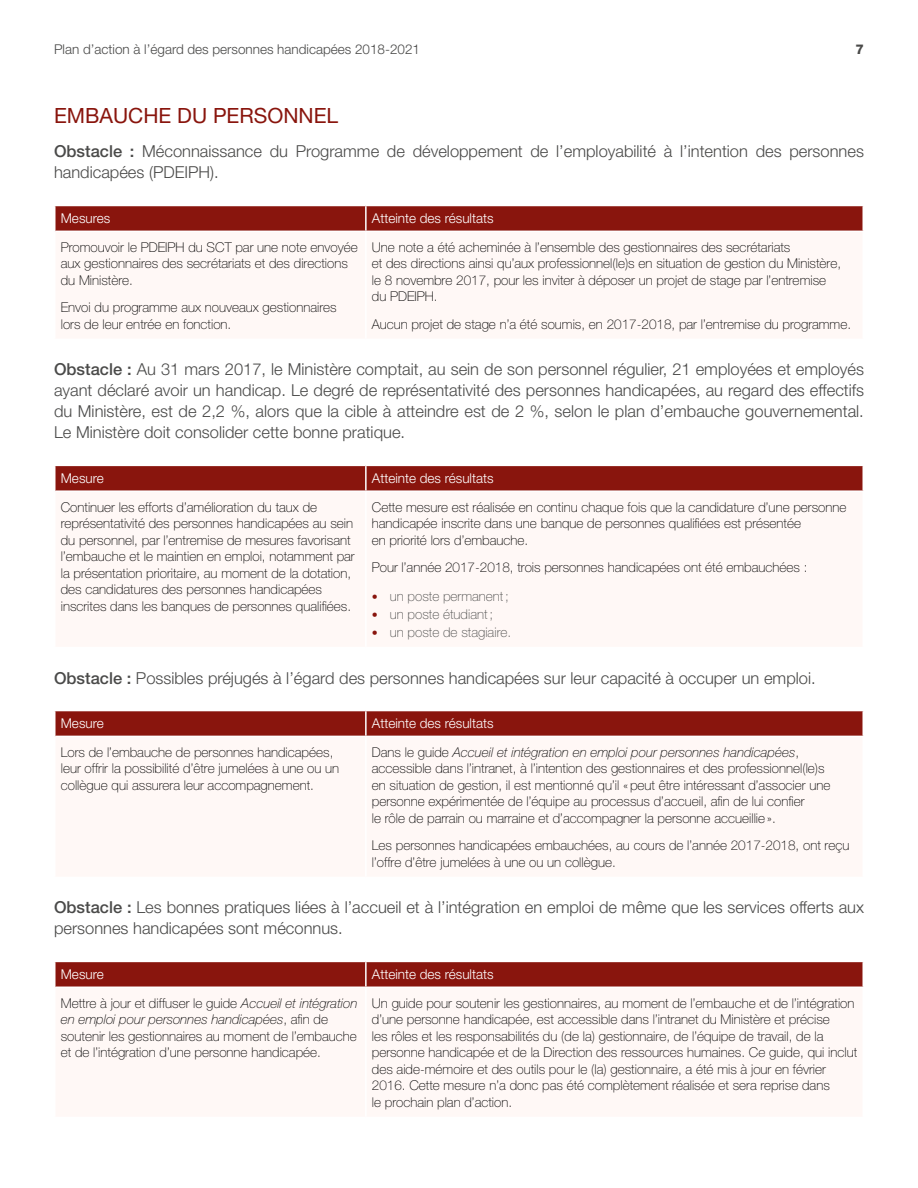
<style>
.page{position:relative;width:918px;height:1188px;background:#fff}
.page>*{position:absolute;margin:0;border:0;box-sizing:border-box;transform-origin:0 0}
.h3_etendu{font:21px "Helvetica Neue LT Std";color:#89150d}
.t1{font:300 16.5px/21px "Helvetica Neue LT Std";color:#4a4a49}
.p_tdTableau{font:100 13.5px/16.5px "Helvetica Neue LT Std";color:#000}
.p_thTableau{font:300 13.5px "Helvetica Neue LT Std";color:#fff}
.t2{font:100 13.5px "Helvetica Neue LT Std";color:#4a4a49}
.t3{font:300 13.5px "Helvetica Neue LT Std";color:#4a4a49}
.t4{font:800 13.5px "Helvetica Neue LT Std";color:#4a4a49}
.s1{font-weight:500}
.s2{font-size:12px;color:#89150d}
.s3{font-style:italic}
</style>
<div class="page">
<svg style="left:56px;top:206px;width:806px;height:25px;background:#8c1b13"></svg>
<hr style="left:365px;top:206px;width:2px;height:25px;background:#fff">
<div style="left:56px;top:466px;width:806px;height:24px;background:#89150d"></div>
<hr style="left:365px;top:466px;width:2px;height:24px;background:#fff">
<svg style="left:56px;top:711px;width:806px;height:25px;background:#8c1b13"></svg>
<hr style="left:365px;top:711px;width:2px;height:25px;background:#fff">
<svg style="left:56px;top:962px;width:806px;height:25px;background:#8c1b13"></svg>
<hr style="left:365px;top:962px;width:2px;height:25px;background:#fff">
<p class="t3" style="left:54px;top:41px;width:368px">Plan d’action à l’égard des personnes handicapées 2018-2021</p>
<p class="t4" style="left:855px;top:41px;width:10px">7</p>
<h3 class="h3_etendu" style="left:54px;top:103px;width:286px">EMBAUCHE DU PERSONNEL</h3>
<p class="t1" style="left:54px;top:141px;width:811px"><span class="s1">Obstacle :</span> Méconnaissance du Programme de développement de l’employabilité à l’intention des personnes handicapées (PDEIPH).</p>
<p class="p_thTableau" style="left:61px;top:210px;width:51px">Mesures</p>
<p class="p_thTableau" style="left:372px;top:210px;width:123px">Atteinte des résultats</p>
<p class="p_tdTableau" style="left:61px;top:239px;width:298px">Promouvoir le PDEIPH du SCT par une note envoyée aux gestionnaires des secrétariats et des directions du Ministère.</p>
<p class="p_tdTableau" style="left:61px;top:299px;width:277px">Envoi du programme aux nouveaux gestionnaires lors de leur entrée en fonction.</p>
<p class="p_tdTableau" style="left:372px;top:239px;width:471px">Une note a été acheminée à l’ensemble des gestionnaires des secrétariats<br>et des directions ainsi qu’aux professionnel(le)s en situation de gestion du Ministère, le 8 novembre 2017, pour les inviter à déposer un projet de stage par l’entremise du PDEIPH.</p>
<p class="p_tdTableau" style="left:372px;top:316px;width:481px">Aucun projet de stage n’a été soumis, en 2017-2018, par l’entremise du programme.</p>
<p class="t1" style="left:54px;top:359px;width:812px;text-align:justify"><span class="s1">Obstacle :</span> Au 31 mars 2017, le Ministère comptait, au sein de son personnel régulier, 21 employées et employés ayant déclaré avoir un handicap. Le degré de représentativité des personnes handicapées, au regard des effectifs du Ministère, est de 2,2 %, alors que la cible à atteindre est de 2 %, selon le plan d’embauche gouvernemental.<br>Le Ministère doit consolider cette bonne pratique.</p>
<p class="p_thTableau" style="left:61px;top:470px;width:45px">Mesure</p>
<p class="p_thTableau" style="left:372px;top:470px;width:123px">Atteinte des résultats</p>
<p class="p_tdTableau" style="left:61px;top:499px;width:295px">Continuer les efforts d’amélioration du taux de représentativité des personnes handicapées au sein du personnel, par l’entremise de mesures favorisant l’embauche et le maintien en emploi, notamment par la présentation prioritaire, au moment de la dotation, des candidatures des personnes handicapées inscrites dans les banques de personnes qualifiées.</p>
<p class="p_tdTableau" style="left:372px;top:499px;width:476px">Cette mesure est réalisée en continu chaque fois que la candidature d’une personne handicapée inscrite dans une banque de personnes qualifiées est présentée<br>en priorité lors d’embauche.</p>
<p class="p_tdTableau" style="left:372px;top:559px;width:437px">Pour l’année 2017-2018, trois personnes handicapées ont été embauchées :</p>
<p class="t2" style="left:372px;top:588px;width:138px"><span class="s2">•</span> un poste permanent;</p>
<p class="t2" style="left:372px;top:606px;width:123px"><span class="s2">•</span> un poste étudiant;</p>
<p class="t2" style="left:372px;top:624px;width:141px"><span class="s2">•</span> un poste de stagiaire.</p>
<p class="t1" style="left:54px;top:667px;width:763px"><span class="s1">Obstacle :</span> Possibles préjugés à l’égard des personnes handicapées sur leur capacité à occuper un emploi.</p>
<p class="p_thTableau" style="left:61px;top:715px;width:45px">Mesure</p>
<p class="p_thTableau" style="left:372px;top:715px;width:123px">Atteinte des résultats</p>
<p class="p_tdTableau" style="left:61px;top:744px;width:280px">Lors de l’embauche de personnes handicapées, leur offrir la possibilité d’être jumelées à une ou un collègue qui assurera leur accompagnement.</p>
<p class="p_tdTableau" style="left:372px;top:744px;width:460px">Dans le guide <span class="s3">Accueil et intégration en emploi pour personnes handicapées</span>, accessible dans l’intranet, à l’intention des gestionnaires et des professionnel(le)s en situation de gestion, il est mentionné qu’il «peut être intéressant d’associer une personne expérimentée de l’équipe au processus d’accueil, afin de lui confier<br>le rôle de parrain ou marraine et d’accompagner la personne accueillie».</p>
<p class="p_tdTableau" style="left:372px;top:837px;width:479px">Les personnes handicapées embauchées, au cours de l’année 2017-2018, ont reçu l’offre d’être jumelées à une ou un collègue.</p>
<p class="t1" style="left:54px;top:897px;width:812px"><span class="s1">Obstacle :</span> Les bonnes pratiques liées à l’accueil et à l’intégration en emploi de même que les services offerts aux personnes handicapées sont méconnus.</p>
<p class="p_thTableau" style="left:61px;top:966px;width:45px">Mesure</p>
<p class="p_thTableau" style="left:372px;top:966px;width:123px">Atteinte des résultats</p>
<p class="p_tdTableau" style="left:61px;top:995px;width:298px">Mettre à jour et diffuser le guide <span class="s3">Accueil et intégration en emploi pour personnes handicapées</span>, afin de soutenir les gestionnaires au moment de l’embauche et de l’intégration d’une personne handicapée.</p>
<p class="p_tdTableau" style="left:372px;top:995px;width:487px">Un guide pour soutenir les gestionnaires, au moment de l’embauche et de l’intégration d’une personne handicapée, est accessible dans l’intranet du Ministère et précise<br>les rôles et les responsabilités du (de la) gestionnaire, de l’équipe de travail, de la personne handicapée et de la Direction des ressources humaines. Ce guide, qui inclut des aide-mémoire et des outils pour le (la) gestionnaire, a été mis à jour en février 2016. Cette mesure n’a donc pas été complètement réalisée et sera reprise dans<br>le prochain plan d’action.</p>
</div>
